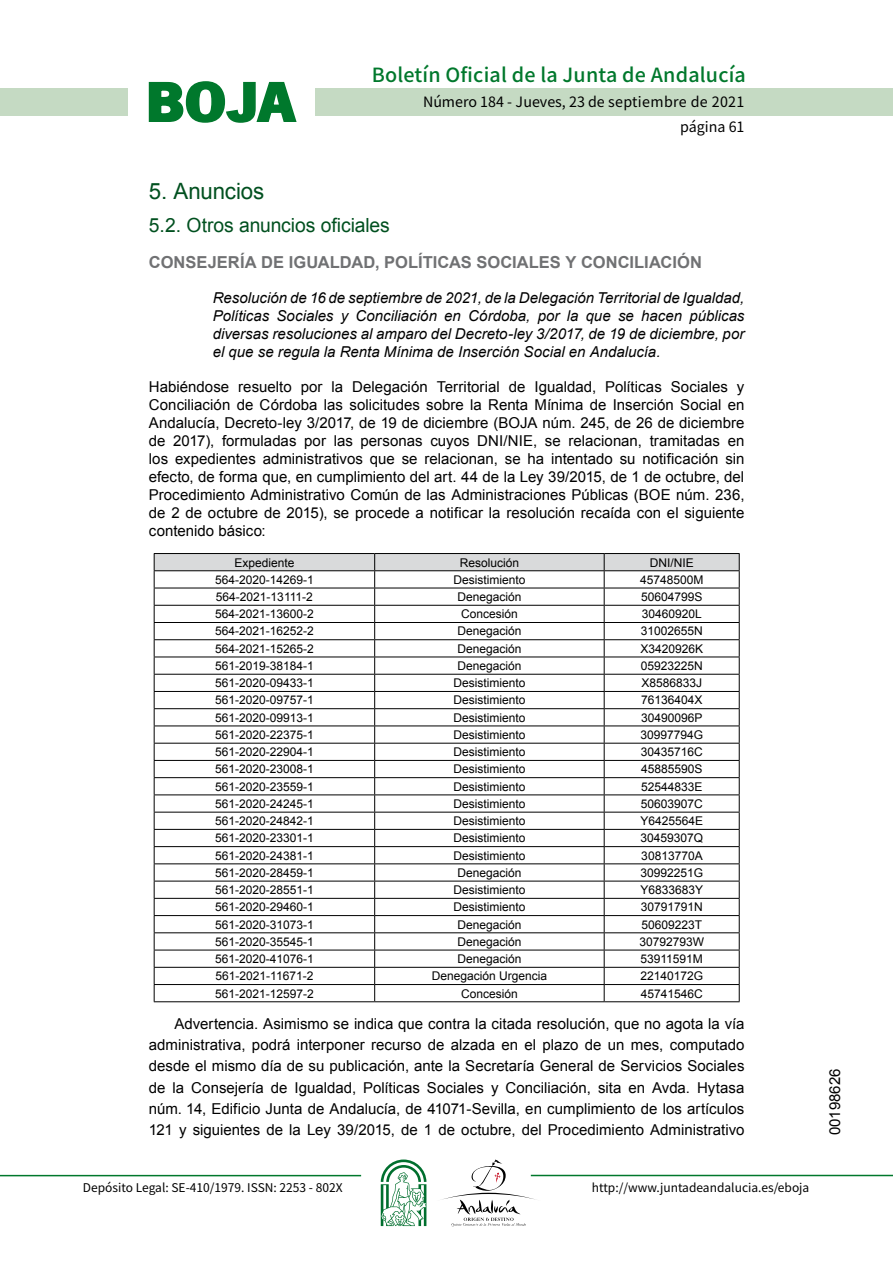
<style>
.page{position:relative;width:893px;height:1263px;background:#fff}
.page>*{position:absolute;margin:0;border:0;box-sizing:border-box;transform-origin:0 0}
.t1{font:700 57.75px "News Got T";color:#00782c;scale:1.14 1}
.t2{font:22.5px "Arial";letter-spacing:-.005em;color:#00501f}
.t3{font:500 19.5px "Noto Sans HK";letter-spacing:.01em;color:#00782c}
.t4{font:19.5px "Arial";letter-spacing:-.005em;color:#00501f}
.t5{font:700 16.5px "Arial";color:#707173}
.t6{font:15px/18px "Arial";color:#000;text-align:justify}
.t7{font:italic 15px/18px "Arial";color:#000;text-align:justify}
.t8{font:14.25px/24.5px "Noto Sans HK";color:#000;text-align:right}
.t9{font:12px "Arial";color:#000}
.t10{font:12px "Noto Sans HK";color:#000}
</style>
<div class="page">
<div style="left:315px;top:88px;width:577px;height:28px;background:#c5dac3"></div>
<div style="left:0;top:88px;width:128px;height:28px;background:#c5dac3"></div>
<hr style="left:0;top:1175px;width:361px;height:1px;background:#00782c">
<hr style="left:531px;top:1175px;width:361px;height:1px;background:#00782c">
<svg style="left:148px;top:81px;width:149px;height:42px"></svg>
<svg style="left:442px;top:1159px;width:100px;height:67px"></svg>
<svg style="left:381px;top:1160px;width:45px;height:66px"></svg>
<hr style="left:154px;top:553px;width:220px;height:1px;background:#000">
<hr style="left:374px;top:553px;width:230px;height:1px;background:#000">
<hr style="left:604px;top:553px;width:135px;height:1px;background:#000">
<svg style="left:154px;top:554px;width:585px;height:447px"></svg>
<hr style="left:154px;top:1001px;width:220px;height:1px;background:#000">
<hr style="left:374px;top:1001px;width:230px;height:1px;background:#000">
<hr style="left:604px;top:1001px;width:135px;height:1px;background:#000">
<h1 class="t1" style="left:145px;top:68px;width:133px">BOJA</h1>
<h3 class="t3" style="left:372px;top:64px;width:375px">Boletín Oficial de la Junta de Andalucía</h3>
<p class="t8" style="left:423px;top:90px;width:323px">Número 184 - Jueves, 23 de septiembre de 2021 página 61</p>
<h2 class="t2" style="left:149px;top:177px;width:117px">5. Anuncios</h2>
<h3 class="t4" style="left:149px;top:212px;width:242px">5.2. Otros anuncios oficiales</h3>
<p class="t5" style="left:149px;top:251px;width:554px">CONSEJERÍA DE IGUALDAD, POLÍTICAS SOCIALES Y CONCI LIACIÓN</p>
<p class="t7" style="left:213px;top:289px;width:533px">Resolución de 16 de septiembre de 2021, de la Delegación Territorial de Igualdad, Políticas Sociales y Conciliación en Córdoba, por la que se hacen públicas diversas resoluciones al amparo del Decreto-ley 3/2017, de 19 de diciembre, por el que se regula la Renta Mínima de Inserción Social en Andalucía.</p>
<p class="t6" style="left:149px;top:378px;width:597px">Habiéndose resuelto por la Delegación Territorial de Igualdad, Políticas Sociales y Conciliación de Córdoba las solicitudes sobre la Renta Mínima de Inserción Social en Andalucía, Decreto-ley 3/2017, de 19 de diciembre (BOJA núm. 245, de 26 de diciembre de 2017), formuladas por las personas cuyos DNI/NIE, se relacionan, tramitadas en los expedientes administrativos que se relacionan, se ha intentado su notificación sin efecto, de forma que, en cumplimiento del art. 44 de la Ley 39/2015, de 1 de octubre, del Procedimiento Administrativo Común de las Administraciones Públicas (BOE núm. 236, de 2 de octubre de 2015), se procede a notificar la resolución recaída con el siguiente contenido básico:</p>
<p class="t9" style="left:234px;top:554px;width:62px">Expediente</p>
<p class="t9" style="left:459px;top:554px;width:61px">Resolución</p>
<p class="t9" style="left:649px;top:554px;width:46px">DNI/NIE</p>
<p class="t9" style="left:215px;top:572px;width:100px">564-2020-14269-1</p>
<p class="t9" style="left:453px;top:572px;width:74px">Desistimiento</p>
<p class="t9" style="left:640px;top:572px;width:65px">45748500M</p>
<p class="t9" style="left:216px;top:589px;width:98px">564-2021-13111-2</p>
<p class="t9" style="left:457px;top:589px;width:66px">Denegación</p>
<p class="t9" style="left:641px;top:589px;width:63px">50604799S</p>
<p class="t9" style="left:215px;top:606px;width:100px">564-2021-13600-2</p>
<p class="t9" style="left:461px;top:606px;width:58px">Concesión</p>
<p class="t9" style="left:642px;top:606px;width:62px">30460920L</p>
<p class="t9" style="left:215px;top:623px;width:100px">564-2021-16252-2</p>
<p class="t9" style="left:457px;top:623px;width:66px">Denegación</p>
<p class="t9" style="left:640px;top:623px;width:64px">31002655N</p>
<p class="t9" style="left:215px;top:641px;width:100px">564-2021-15265-2</p>
<p class="t9" style="left:457px;top:641px;width:66px">Denegación</p>
<p class="t9" style="left:640px;top:641px;width:64px">X3420926K</p>
<p class="t9" style="left:215px;top:658px;width:100px">561-2019-38184-1</p>
<p class="t9" style="left:457px;top:658px;width:66px">Denegación</p>
<p class="t9" style="left:640px;top:658px;width:64px">05923225N</p>
<p class="t9" style="left:215px;top:675px;width:100px">561-2020-09433-1</p>
<p class="t9" style="left:453px;top:675px;width:74px">Desistimiento</p>
<p class="t9" style="left:641px;top:675px;width:62px">X8586833J</p>
<p class="t9" style="left:215px;top:692px;width:100px">561-2020-09757-1</p>
<p class="t9" style="left:453px;top:692px;width:74px">Desistimiento</p>
<p class="t9" style="left:641px;top:692px;width:63px">76136404X</p>
<p class="t9" style="left:215px;top:710px;width:100px">561-2020-09913-1</p>
<p class="t9" style="left:453px;top:710px;width:74px">Desistimiento</p>
<p class="t9" style="left:641px;top:710px;width:63px">30490096P</p>
<p class="t9" style="left:215px;top:727px;width:100px">561-2020-22375-1</p>
<p class="t9" style="left:453px;top:727px;width:74px">Desistimiento</p>
<p class="t9" style="left:640px;top:727px;width:64px">30997794G</p>
<p class="t9" style="left:215px;top:744px;width:100px">561-2020-22904-1</p>
<p class="t9" style="left:453px;top:744px;width:74px">Desistimiento</p>
<p class="t9" style="left:640px;top:744px;width:64px">30435716C</p>
<p class="t9" style="left:215px;top:761px;width:100px">561-2020-23008-1</p>
<p class="t9" style="left:453px;top:761px;width:74px">Desistimiento</p>
<p class="t9" style="left:641px;top:761px;width:63px">45885590S</p>
<p class="t9" style="left:215px;top:779px;width:100px">561-2020-23559-1</p>
<p class="t9" style="left:453px;top:779px;width:74px">Desistimiento</p>
<p class="t9" style="left:641px;top:779px;width:63px">52544833E</p>
<p class="t9" style="left:215px;top:796px;width:100px">561-2020-24245-1</p>
<p class="t9" style="left:453px;top:796px;width:74px">Desistimiento</p>
<p class="t9" style="left:640px;top:796px;width:64px">50603907C</p>
<p class="t9" style="left:215px;top:813px;width:100px">561-2020-24842-1</p>
<p class="t9" style="left:453px;top:813px;width:74px">Desistimiento</p>
<p class="t9" style="left:640px;top:813px;width:64px">Y6425564E</p>
<p class="t9" style="left:215px;top:830px;width:100px">561-2020-23301-1</p>
<p class="t9" style="left:453px;top:830px;width:74px">Desistimiento</p>
<p class="t9" style="left:640px;top:830px;width:64px">30459307Q</p>
<p class="t9" style="left:215px;top:848px;width:100px">561-2020-24381-1</p>
<p class="t9" style="left:453px;top:848px;width:74px">Desistimiento</p>
<p class="t9" style="left:641px;top:848px;width:63px">30813770A</p>
<p class="t9" style="left:215px;top:865px;width:100px">561-2020-28459-1</p>
<p class="t9" style="left:457px;top:865px;width:66px">Denegación</p>
<p class="t9" style="left:640px;top:865px;width:64px">30992251G</p>
<p class="t9" style="left:215px;top:882px;width:100px">561-2020-28551-1</p>
<p class="t9" style="left:453px;top:882px;width:74px">Desistimiento</p>
<p class="t9" style="left:640px;top:882px;width:64px">Y6833683Y</p>
<p class="t9" style="left:215px;top:899px;width:100px">561-2020-29460-1</p>
<p class="t9" style="left:453px;top:899px;width:74px">Desistimiento</p>
<p class="t9" style="left:640px;top:899px;width:64px">30791791N</p>
<p class="t9" style="left:215px;top:917px;width:100px">561-2020-31073-1</p>
<p class="t9" style="left:457px;top:917px;width:66px">Denegación</p>
<p class="t9" style="left:641px;top:917px;width:62px">50609223T</p>
<p class="t9" style="left:215px;top:934px;width:100px">561-2020-35545-1</p>
<p class="t9" style="left:457px;top:934px;width:66px">Denegación</p>
<p class="t9" style="left:639px;top:934px;width:66px">30792793W</p>
<p class="t9" style="left:215px;top:951px;width:100px">561-2020-41076-1</p>
<p class="t9" style="left:457px;top:951px;width:66px">Denegación</p>
<p class="t9" style="left:640px;top:951px;width:64px">53911591M</p>
<p class="t9" style="left:215px;top:968px;width:99px">561-2021-11671-2</p>
<p class="t9" style="left:431px;top:968px;width:117px">Denegación Urgencia</p>
<p class="t9" style="left:640px;top:968px;width:64px">22140172G</p>
<p class="t9" style="left:215px;top:985px;width:100px">561-2021-12597-2</p>
<p class="t9" style="left:461px;top:985px;width:58px">Concesión</p>
<p class="t9" style="left:640px;top:985px;width:64px">45741546C</p>
<p class="t6" style="left:149px;top:1013px;width:597px;line-height:21.3px;text-indent:26px">Advertencia. Asimismo se indica que contra la citada resolución, que no agota la vía administrativa, podrá interponer recurso de alzada en el plazo de un mes, computado desde el mismo día de su publicación, ante la Secretaría General de Servicios Sociales de la Consejería de Igualdad, Políticas Sociales y Conciliación, sita en Avda. Hytasa núm. 14, Edificio Junta de Andalucía, de 41071-Sevilla, en cumplimiento de los artículos 121 y siguientes de la Ley 39/2015, de 1 de octubre, del Procedimiento Administrativo</p>
<p class="t10" style="left:83px;top:1181px;width:261px">Depósito Legal: SE-410/1979. ISSN: 2253 - 802X</p>
<p class="t10" style="left:592px;top:1181px;width:219px">http://www.juntadeandalucia.es/eboja</p>
<p class="t6" style="left:826px;top:1135px;width:68px;rotate:-90deg">00198626</p>
</div>
